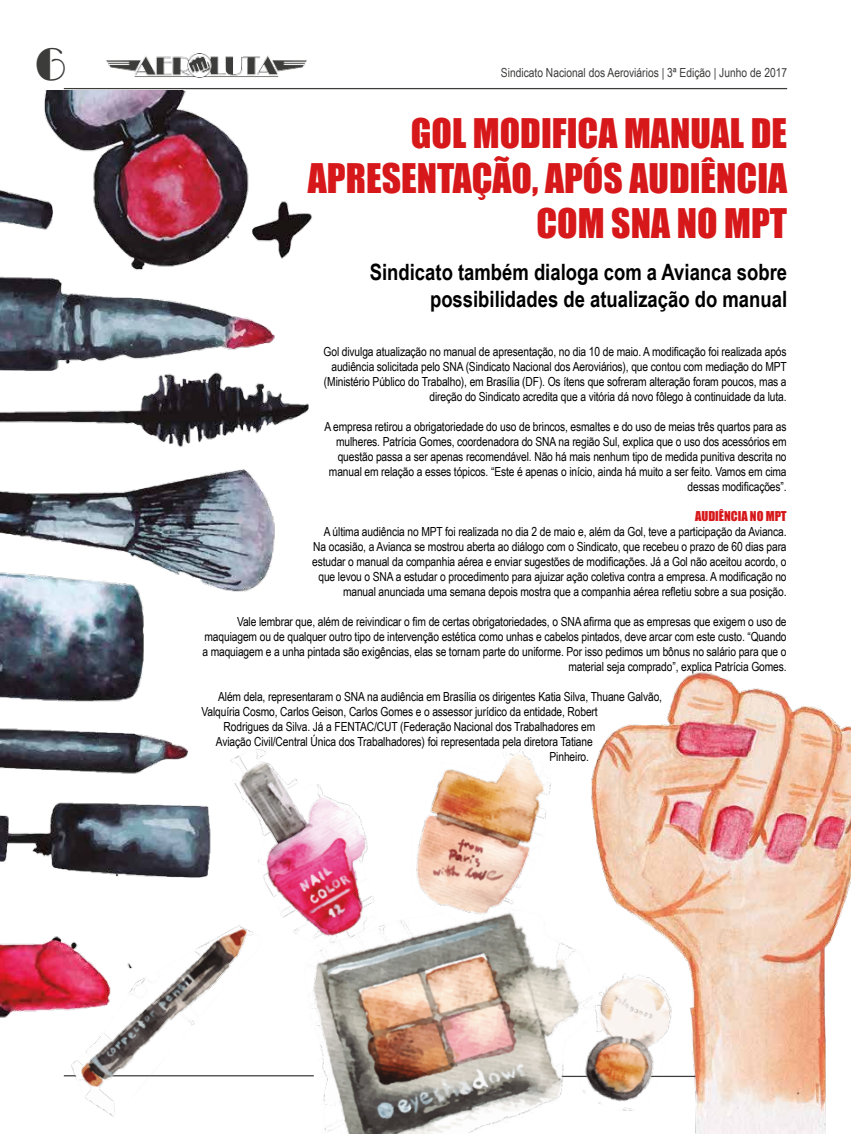
<style>
.page{position:relative;width:851px;height:1134px;background:#fff}
.page>*{position:absolute;margin:0;border:0;box-sizing:border-box;transform-origin:0 0}
.t1{font:700 43.75px "Broadway";color:#3c3c3b}
.t2{font:37.5px/45px "Impact";color:#d7181a;text-align:right}
.t3{font:700 22.5px/27px "Arial Narrow";color:#000;text-align:right}
.t4{font:12.5px/15px "Arial Narrow";letter-spacing:-.01em;color:#000;text-align:right}
.t5{font:12.5px "Arial Narrow";color:#3c3c3b}
.t6{font:12.5px "Impact";color:#d7181a}
</style>
<div class="page">
<hr style="left:64px;top:88px;width:723px;height:1px;background:#3c3c3b">
<img style="left:107px;top:54px;width:199px;height:24px">
<hr style="left:64px;top:1075px;width:250px;height:1px;background:#3c3c3b">
<img style="left:591px;top:672px;width:256px;height:462px">
<img style="left:0;top:90px;width:312px;height:928px">
<img style="left:44px;top:881px;width:232px;height:236px">
<img style="left:191px;top:708px;width:183px;height:270px">
<img style="left:416px;top:748px;width:135px;height:151px">
<img style="left:606px;top:938px;width:88px;height:191px">
<img style="left:299px;top:899px;width:307px;height:235px">
<img style="left:821px;top:715px;width:29px;height:180px">
<h1 class="t1" style="left:35px;top:38px;width:32px">6</h1>
<p class="t5" style="left:501px;top:64px;width:288px">Sindicato Nacional dos Aeroviários | 3ª Edição | Junho de 2017</p>
<h2 class="t2" style="left:308px;top:110px;width:480px">GOL MODIFICA MANUAL DE<br>APRESENTAÇÃO, APÓS AUDIÊNCIA<br>COM SNA NO MPT</h2>
<h3 class="t3" style="left:370px;top:258px;width:419px">Sindicato também dialoga com a Avianca sobre possibilidades de atualização do manual</h3>
<p class="t4" style="left:323px;top:344px;width:464px">Gol divulga atualização no manual de apresentação, no dia 10 de maio. A modificação foi realizada após audiência solicitada pelo SNA (Sindicato Nacional dos Aeroviários), que contou com mediação do MPT (Ministério Público do Trabalho), em Brasília (DF). Os ítens que sofreram alteração foram poucos, mas a direção do Sindicato acredita que a vitória dá novo fôlego à continuidade da luta.</p>
<p class="t4" style="left:324px;top:419px;width:464px">A empresa retirou a obrigatoriedade do uso de brincos, esmaltes e do uso de meias três quartos para as mulheres. Patrícia Gomes, coordenadora do SNA na região Sul, explica que o uso dos acessórios em questão passa a ser apenas recomendável. Não há mais nenhum tipo de medida punitiva descrita no manual em relação a esses tópicos. “Este é apenas o início, ainda há muito a ser feito. Vamos em cima dessas modificações”.</p>
<p class="t6" style="left:695px;top:507px;width:93px">AUDIÊNCIA NO MPT</p>
<p class="t4" style="left:312px;top:524px;width:476px">A última audiência no MPT foi realizada no dia 2 de maio e, além da Gol, teve a participação da Avianca.<br>Na ocasião, a Avianca se mostrou aberta ao diálogo com o Sindicato, que recebeu o prazo de 60 dias para estudar o manual da companhia aérea e enviar sugestões de modificações. Já a Gol não aceitou acordo, o que levou o SNA a estudar o procedimento para ajuizar ação coletiva contra a empresa. A modificação no manual anunciada uma semana depois mostra que a companhia aérea refletiu sobre a sua posição.</p>
<p class="t4" style="left:202px;top:614px;width:585px">Vale lembrar que, além de reivindicar o fim de certas obrigatoriedades, o SNA afirma que as empresas que exigem o uso de maquiagem ou de qualquer outro tipo de intervenção estética como unhas e cabelos pintados, deve arcar com este custo. “Quando a maquiagem e a unha pintada são exigências, elas se tornam parte do uniforme. Por isso pedimos um bônus no salário para que o material seja comprado”, explica Patrícia Gomes.</p>
<p class="t4" style="left:218px;top:689px;width:445px">Além dela, representaram o SNA na audiência em Brasília os dirigentes Katia Silva, Thuane Galvão,</p>
<p class="t4" style="left:201px;top:704px;width:397px">Valquíria Cosmo, Carlos Geison, Carlos Gomes e o assessor jurídico da entidade, Robert</p>
<p class="t4" style="left:223px;top:719px;width:373px">Rodrigues da Silva. Já a FENTAC/CUT (Federação Nacional dos Trabalhadores em</p>
<p class="t4" style="left:216px;top:734px;width:378px">Aviação Civil/Central Única dos Trabalhadores) foi representada pela diretora Tatiane</p>
<p class="t4" style="left:549px;top:749px;width:41px">Pinheiro.</p>
</div>
